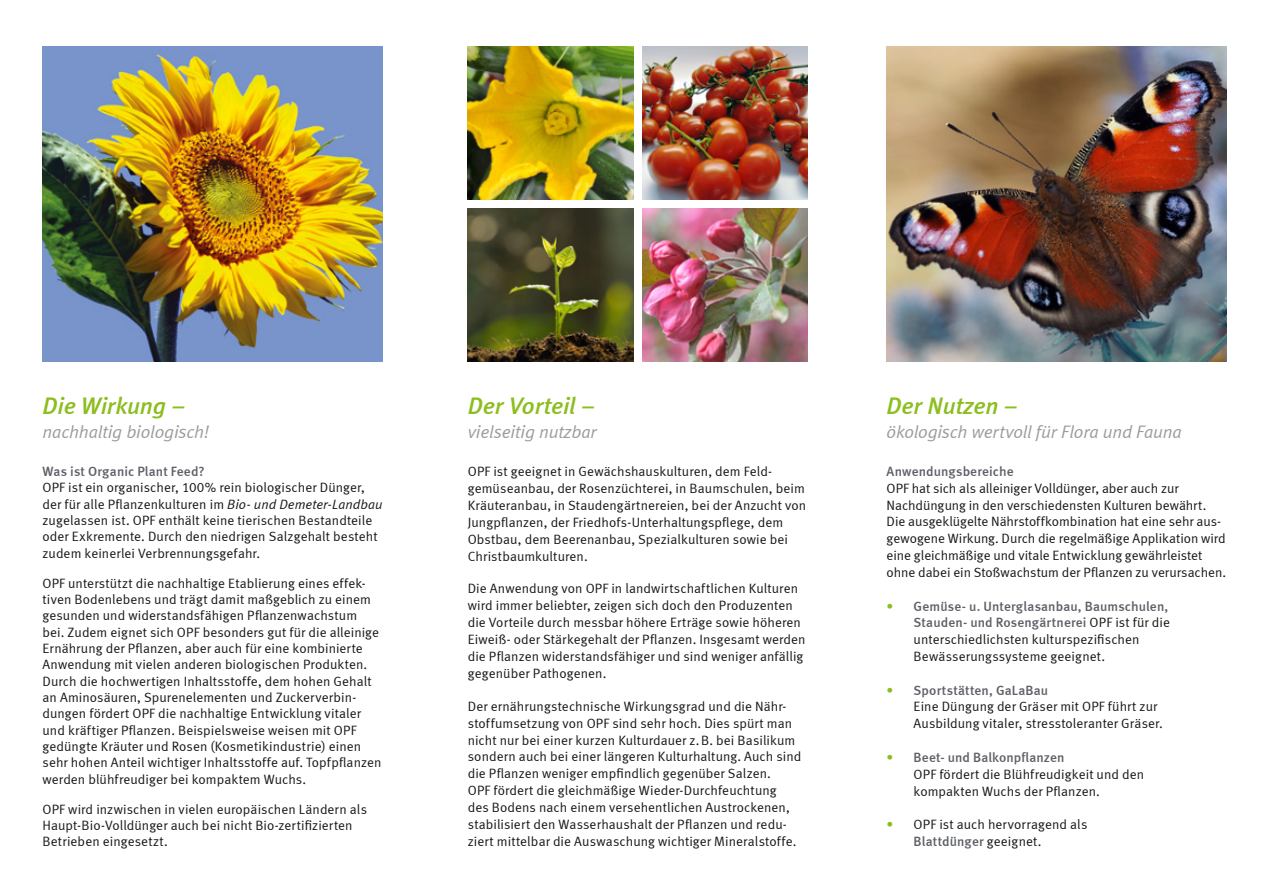
<style>
.page{position:relative;width:1263px;height:893px;background:#fff}
.page>*{position:absolute;margin:0;border:0;box-sizing:border-box;transform-origin:0 0}
.t1{font:italic 500 24px "Meta";letter-spacing:-.005em;color:#8bbe1e}
.t2{font:italic 18px "Meta Normal";letter-spacing:-.01em;color:#9c9c9c}
.t3{font:13.5px/16.4px "Meta Normal LF";letter-spacing:.005em;color:#181716}
.t4{font:500 13.5px/16.8px "Meta";letter-spacing:.01em;color:#5d6066;text-align:right}
.s1{font-style:italic}
.s2{font-family:"Meta Normal LF";font-weight:400;color:#8bbe1e}
.s3{font-family:"Meta Normal LF";font-weight:400;color:#181716}
.s4{color:#8bbe1e}
</style>
<div class="page">
<img style="left:642px;top:208px;width:166px;height:153px">
<img style="left:642px;top:47px;width:166px;height:153px">
<img style="left:468px;top:47px;width:166px;height:153px">
<img style="left:468px;top:208px;width:166px;height:153px">
<img style="left:887px;top:47px;width:340px;height:314px">
<img style="left:43px;top:47px;width:340px;height:314px">
<h1 class="t1" style="left:43px;top:391px;width:144px">Die Wirkung –</h1>
<h2 class="t2" style="left:43px;top:421px;width:168px">nachhaltig biologisch!</h2>
<p class="t4" style="left:43px;top:463px;width:164px">Was ist Organic Plant Feed?</p>
<p class="t3" style="left:43px;top:479px;width:342px">OPF ist ein organischer, 100% rein biologischer Dünger, der für alle Pflanzenkulturen im <span class="s1">Bio- und Demeter-Landbau </span>zugelassen ist. OPF enthält keine tierischen Bestandteile oder Exkremente. Durch den niedrigen Salzgehalt besteht zudem keinerlei Verbrennungsgefahr.</p>
<p class="t3" style="left:43px;top:575px;width:340px">OPF unterstützt die nachhaltige Etablierung eines effek&shy;tiven Bodenlebens und trägt damit maßgeblich zu einem gesunden und widerstandsfähigen Pflanzenwachstum bei. Zudem eignet sich OPF besonders gut für die alleinige Ernährung der Pflanzen, aber auch für eine kombinierte Anwendung mit vielen anderen biologischen Produkten.<br>Durch die hochwertigen Inhaltsstoffe, dem hohen Gehalt an Aminosäuren, Spurenelementen und Zuckerverbin&shy;dungen fördert OPF die nachhaltige Entwicklung vitaler und kräftiger Pflanzen. Beispielsweise weisen mit OPF gedüngte Kräuter und Rosen (Kosmetikindustrie) einen sehr hohen Anteil wichtiger Inhaltsstoffe auf. Topfpflanzen werden blühfreudiger bei kompaktem Wuchs.</p>
<p class="t3" style="left:43px;top:800px;width:326px">OPF wird inzwischen in vielen europäischen Ländern als<br>Haupt-Bio-Volldünger auch bei nicht Bio-zertifizierten<br>Betrieben eingesetzt.</p>
<h1 class="t1" style="left:468px;top:391px;width:129px">Der Vorteil –</h1>
<h2 class="t2" style="left:468px;top:421px;width:131px">vielseitig nutzbar</h2>
<p class="t3" style="left:468px;top:463px;width:340px;line-height:17px">OPF ist geeignet in Gewächshauskulturen, dem Feld&shy;gemüseanbau, der Rosenzüchterei, in Baumschulen, beim Kräuteranbau, in Staudengärtnereien, bei der Anzucht von Jungpflanzen, der Friedhofs-Unterhaltungspflege, dem Obstbau, dem Beerenanbau, Spezialkulturen sowie bei Christbaumkulturen.</p>
<p class="t3" style="left:468px;top:580px;width:339px;line-height:17px">Die Anwendung von OPF in landwirtschaftlichen Kulturen wird immer beliebter, zeigen sich doch den Produzenten die Vorteile durch messbar höhere Erträge sowie höheren Eiweiß- oder Stärkegehalt der Pflanzen. Insgesamt werden die Pflanzen widerstandsfähiger und sind weniger anfällig gegenüber Pathogenen.</p>
<p class="t3" style="left:468px;top:697px;width:335px;line-height:17px">Der ernährungstechnische Wirkungsgrad und die Nähr&shy;stoffumsetzung von OPF sind sehr hoch. Dies spürt man nicht nur bei einer kurzen Kulturdauer z.B. bei Basilikum sondern auch bei einer längeren Kulturhaltung. Auch sind die Pflanzen weniger empfindlich gegenüber Salzen.<br>OPF fördert die gleichmäßige Wieder-Durchfeuchtung<br>des Bodens nach einem versehentlichen Austrockenen, stabilisiert den Wasserhaushalt der Pflanzen und redu&shy;ziert mittelbar die Auswaschung wichtiger Mineralstoffe.</p>
<h1 class="t1" style="left:887px;top:391px;width:133px">Der Nutzen –</h1>
<h2 class="t2" style="left:887px;top:421px;width:297px">ökologisch wertvoll für Flora und Fauna</h2>
<p class="t4" style="left:887px;top:463px;width:129px">Anwendungsbereiche</p>
<p class="t3" style="left:887px;top:480px;width:341px;line-height:16.8px">OPF hat sich als alleiniger Volldünger, aber auch zur Nachdüngung in den verschiedensten Kulturen bewährt.<br>Die ausgeklügelte Nährstoffkombination hat eine sehr aus&shy;gewogene Wirkung. Durch die regelmäßige Applikation wird eine gleichmäßige und vitale Entwicklung gewährleistet ohne dabei ein Stoßwachstum der Pflanzen zu verursachen.</p>
<p class="t4" style="left:887px;top:597px;width:285px"><span class="s2">•</span> Gemüse- u. Unterglasanbau, Baumschulen,<br>Stauden- und Rosengärtnerei <span class="s3">OPF ist für die</span></p>
<p class="t3" style="left:914px;top:631px;width:227px;line-height:16.8px">unterschiedlichsten kulturspezifischen<br>Bewässerungssysteme geeignet.</p>
<p class="t4" style="left:887px;top:681px;width:163px"><span class="s2">•</span> Sportstätten, GaLaBau</p>
<p class="t3" style="left:914px;top:698px;width:251px;line-height:16.8px">Eine Düngung der Gräser mit OPF führt zur<br>Ausbildung vitaler, stresstoleranter Gräser.</p>
<p class="t4" style="left:887px;top:749px;width:179px"><span class="s2">•</span> Beet- und Balkonpflanzen</p>
<p class="t3" style="left:914px;top:765px;width:232px;line-height:16.8px">OPF fördert die Blühfreudigkeit und den kompakten Wuchs der Pflanzen.</p>
<p class="t3" style="left:887px;top:816px;width:202px"><span class="s4">•</span> OPF ist auch hervorragend als</p>
<p class="t4" style="left:914px;top:833px;width:129px">Blattdünger <span class="s3">geeignet.</span></p>
</div>
